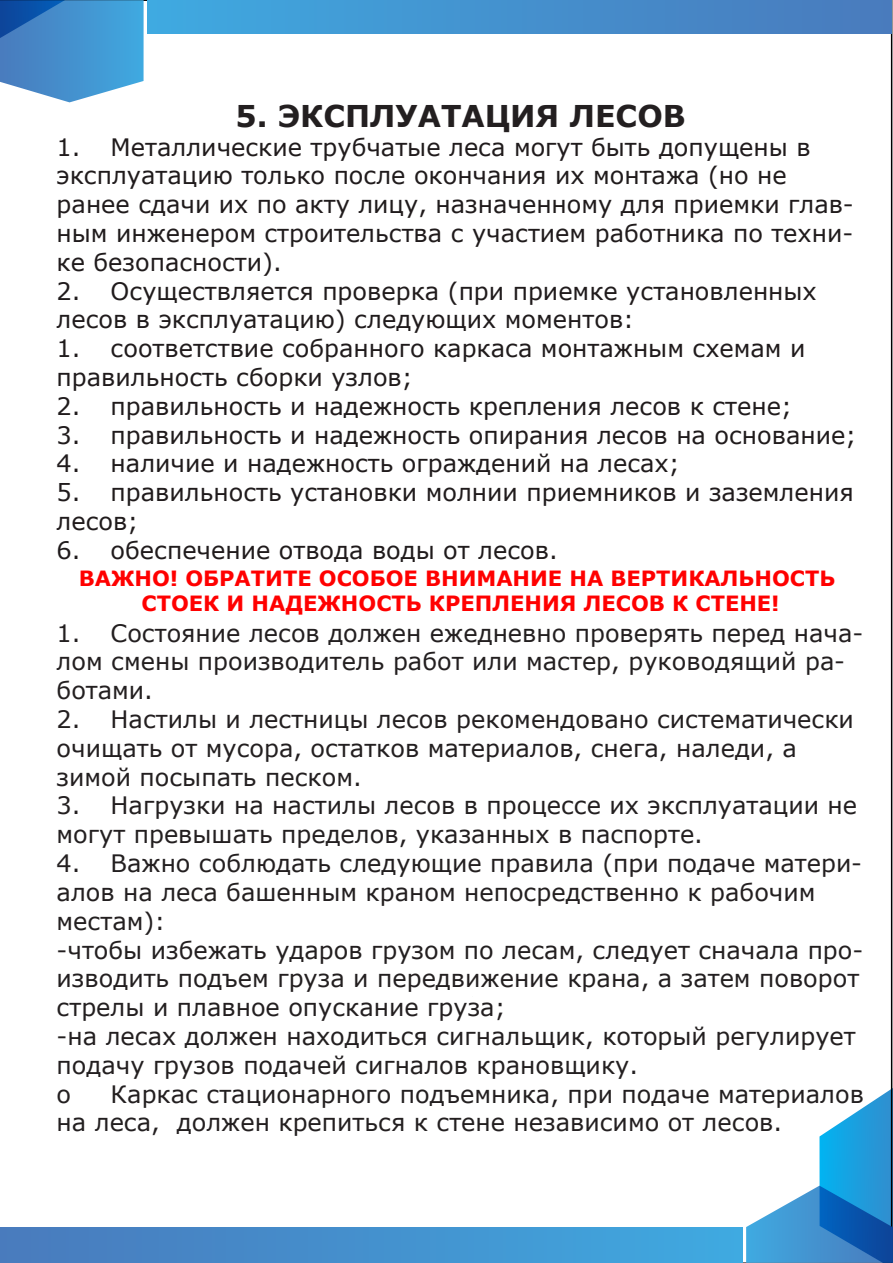
<style>
.page{position:relative;width:893px;height:1263px;background:#fff}
.page>*{position:absolute;margin:0;border:0;box-sizing:border-box;transform-origin:0 0}
.t1{font:700 30px "Verdana";color:#231f20}
.t2{font:24px/28.8px "Verdana";color:#231f20}
.t3{font:24px/28.8px "Verdana";color:#201b1c}
.t4{font:700 21px/25.2px "Verdana";color:#f00;text-align:center}
</style>
<div class="page">
<svg style="left:746px;top:1081px;width:147px;height:182px"></svg>
<div style="left:0;top:1228px;width:742px;height:35px;background:linear-gradient(to right,#4979bc,#3fa9e0)"></div>
<svg style="left:0;top:0;width:144px;height:102px;background:#5197cf"></svg>
<div style="left:148px;top:0;width:744px;height:34px;background:linear-gradient(to right,#3fa9e0,#4979bc)"></div>
<p class="t1" style="left:236px;top:95px;width:452px">5. ЭКСПЛУАТАЦИЯ ЛЕСОВ</p>
<p class="t3" style="left:57px;top:132px;width:799px">1. Металлические трубчатые леса могут быть допущены в эксплуатацию только после окончания их монтажа (но не ранее сдачи их по акту лицу, назначенному для приемки глав&shy;ным инженером строительства с участием работника по техни&shy;ке безопасности).</p>
<p class="t3" style="left:57px;top:276px;width:762px">2. Осуществляется проверка (при приемке установленных лесов в эксплуатацию) следующих моментов:</p>
<p class="t3" style="left:57px;top:334px;width:750px">1. соответствие собранного каркаса монтажным схемам и правильность сборки узлов;</p>
<p class="t3" style="left:57px;top:391px;width:737px">2. правильность и надежность крепления лесов к стене;</p>
<p class="t3" style="left:57px;top:420px;width:801px">3. правильность и надежность опирания лесов на основание;</p>
<p class="t3" style="left:57px;top:449px;width:625px">4. наличие и надежность ограждений на лесах;</p>
<p class="t3" style="left:57px;top:478px;width:799px">5. правильность установки молнии приемников и заземления лесов;</p>
<p class="t3" style="left:57px;top:535px;width:503px">6. обеспечение отвода воды от лесов.</p>
<p class="t4" style="left:79px;top:565px;width:758px">ВАЖНО! ОБРАТИТЕ ОСОБОЕ ВНИМАНИЕ НА ВЕРТИКАЛЬНОСТЬ<br>СТОЕК И НАДЕЖНОСТЬ КРЕПЛЕНИЯ ЛЕСОВ К СТЕНЕ!</p>
<p class="t2" style="left:57px;top:618px;width:808px">1. Состояние лесов должен ежедневно проверять перед нача&shy;лом смены производитель работ или мастер, руководящий ра&shy;ботами.</p>
<p class="t2" style="left:57px;top:705px;width:799px">2. Настилы и лестницы лесов рекомендовано систематически очищать от мусора, остатков материалов, снега, наледи, а зимой посыпать песком.</p>
<p class="t2" style="left:57px;top:791px;width:802px">3. Нагрузки на настилы лесов в процессе их эксплуатации не могут превышать пределов, указанных в паспорте.</p>
<p class="t2" style="left:57px;top:849px;width:808px">4. Важно соблюдать следующие правила (при подаче матери&shy;алов на леса башенным краном непосредственно к рабочим местам):<br>-чтобы избежать ударов грузом по лесам, следует сначала про&shy;изводить подъем груза и передвижение крана, а затем поворот стрелы и плавное опускание груза;<br>-на лесах должен находиться сигнальщик, который регулирует подачу грузов подачей сигналов крановщику.<br>o</p>
<p class="t2" style="left:57px;top:1079px;width:809px;text-indent:54px">Каркас стационарного подъемника, при подаче материалов на леса, должен крепиться к стене независимо от лесов.</p>
</div>
